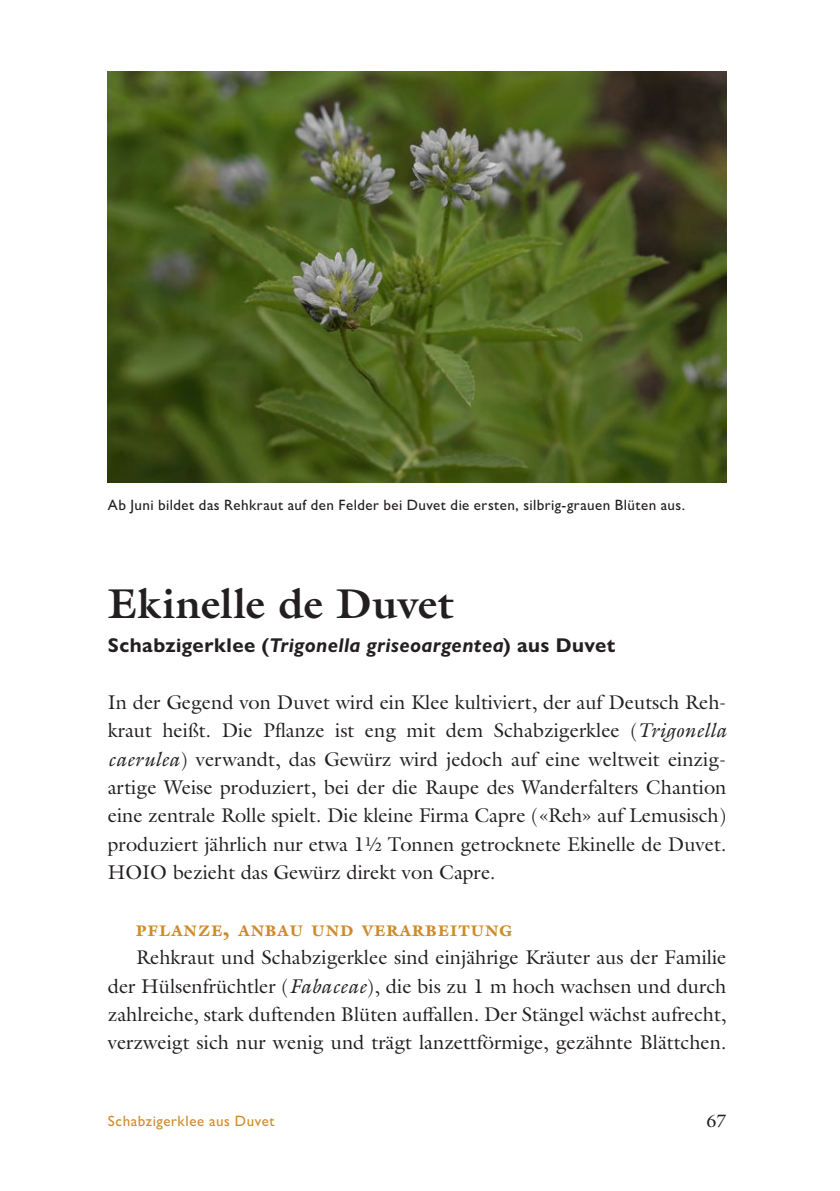
<style>
.page{position:relative;width:840px;height:1191px;background:#fff}
.page>*{position:absolute;margin:0;border:0;box-sizing:border-box;transform-origin:0 0}
.Titel{font:700 42px "Galliard Pro";color:#231f20}
.Lauftext_stumpf{font:20px/28.4px "Galliard Pro";color:#231f20;text-align:justify}
.Lauftext{font:20px/28.4px "Galliard Pro";color:#231f20;text-align:justify}
.Unterzeile{font:700 20px "Gill Sans Nova";letter-spacing:.025em;color:#231f20}
.t1{font:18px "Galliard Pro";color:#231f20}
.Zwischentitel{font:900 15.4px "Galliard Pro";letter-spacing:.07em;color:#cf8b2b}
.Bildlegende{font:500 15px "Gill Sans Nova";letter-spacing:.03em;color:#231f20}
.t2{font:500 15px "Gill Sans Nova";letter-spacing:.04em;color:#cf8b2b}
.s1{font-style:italic}
.s2{font-size:22px}
</style>
<div class="page">
<img style="left:108px;top:71px;width:618px;height:411px">
<p class="Bildlegende" style="left:108px;top:496px;width:578px">Ab Juni bildet das Rehkraut auf den Felder bei Duvet die ersten, silbrig-grauen Blüten aus.</p>
<p class="Titel" style="left:108px;top:576px;width:347px">Ekinelle de Duvet</p>
<p class="Unterzeile" style="left:108px;top:633px;width:509px">Schabzigerklee (<span class="s1">Trigonella griseoargentea</span>) aus Duvet</p>
<p class="Lauftext_stumpf" style="left:108px;top:687px;width:619px">In der Gegend von Duvet wird ein Klee kultiviert, der auf Deutsch Reh&shy;kraut heißt. Die Pflanze ist eng mit dem Schabzigerklee (<span class="s1">Trigonella caerulea</span>) verwandt, das Gewürz wird jedoch auf eine weltweit einzig&shy;artige Weise produziert, bei der die Raupe des Wanderfalters Chantion eine zentrale Rolle spielt. Die kleine Firma Capre («Reh» auf Lemusisch) produziert jährlich nur etwa 11/2 Tonnen getrocknete Ekinelle de Duvet.<br>HOIO bezieht das Gewürz direkt von Capre.</p>
<p class="Zwischentitel" style="left:136px;top:920px;width:378px">PFLANZE<span class="s2">,</span> ANBAU UND VERARBEITUNG</p>
<p class="Lauftext" style="left:108px;top:942px;width:619px;text-indent:28px">Rehkraut und Schabzigerklee sind einjährige Kräuter aus der Familie der Hülsenfrüchtler (<span class="s1">Fabaceae</span>), die bis zu 1 m hoch wachsen und durch zahlreiche, stark duftenden Blüten auffallen. Der Stängel wächst aufrecht, verzweigt sich nur wenig und trägt lanzettförmige, gezähnte Blättchen.</p>
<p class="t2" style="left:108px;top:1111px;width:168px">Schabzigerklee aus Duvet</p>
<p class="t1" style="left:706px;top:1108px;width:21px">67</p>
</div>
